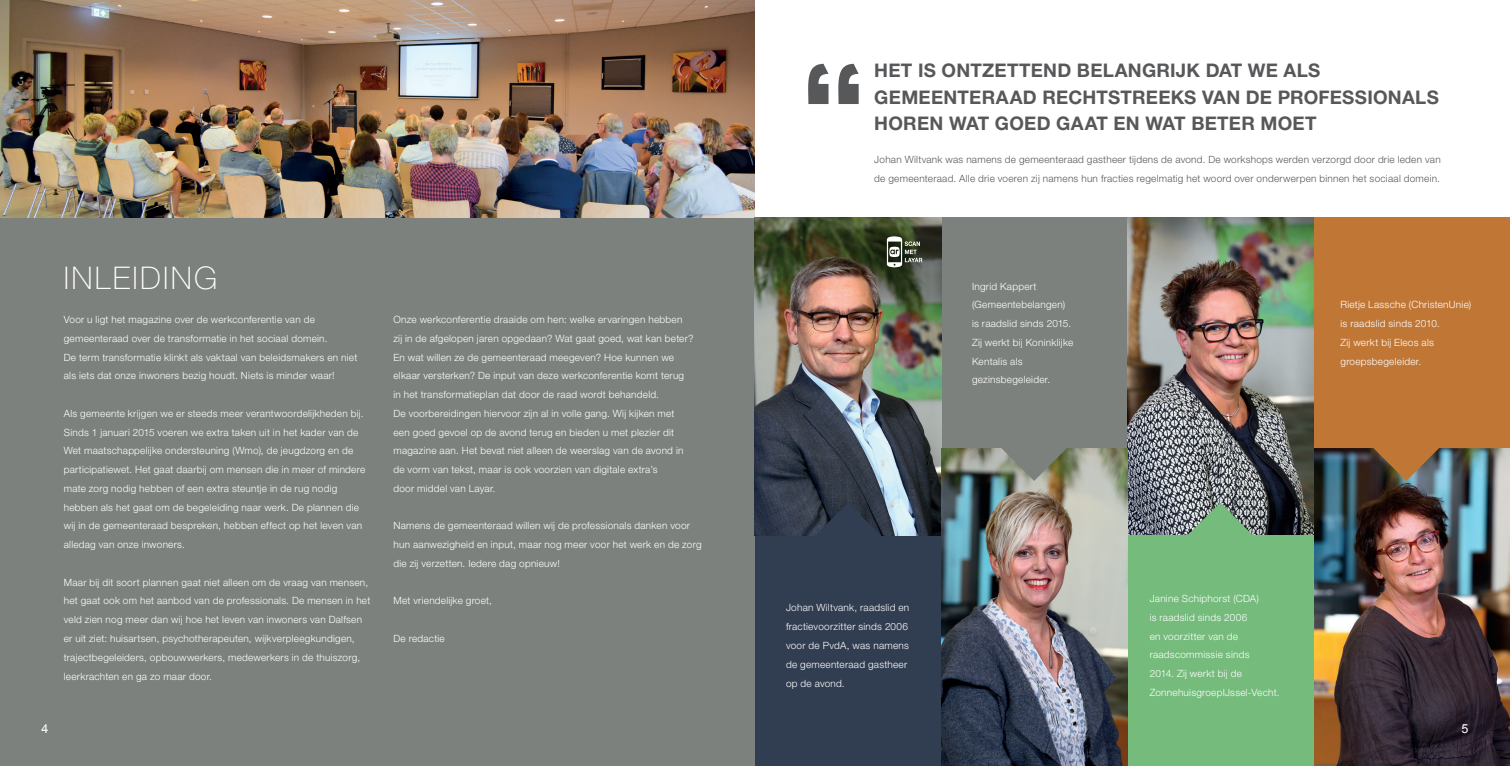
<style>
.page{position:relative;width:1510px;height:766px;background:#fff}
.page>*{position:absolute;margin:0;border:0;box-sizing:border-box;transform-origin:0 0}
.t1{font:100 31.25px "Helvetica Neue LT Std";letter-spacing:.075em;color:#fff}
.t2{font:700 18.75px/26.2px "Helvetica Neue LT Std";letter-spacing:.015em;color:#57585a}
.t3{font:12.5px "Arial";color:#fff}
.t4{font:300 10px/18.8px "Helvetica Neue LT Std";letter-spacing:.025em;color:#fff}
.t5{font:300 10px/18.8px "Helvetica Neue LT Std";letter-spacing:.025em;color:#57585a}
</style>
<div class="page">
<img style="left:1313px;top:448px;width:196px;height:317px">
<div style="left:0;top:0;width:755px;height:765px;background:#7d817d"></div>
<img style="left:0;top:0;width:755px;height:217px">
<div style="left:941px;top:217px;width:186px;height:231px;background:#7d817d"></div>
<div style="left:1313px;top:217px;width:196px;height:231px;background:#c07736"></div>
<div style="left:755px;top:535px;width:186px;height:230px;background:#313d51"></div>
<img style="left:1127px;top:217px;width:186px;height:318px">
<img style="left:755px;top:217px;width:186px;height:318px">
<svg style="left:815px;top:502px;width:66px;height:33px;background:#2d3747"></svg>
<svg style="left:1187px;top:502px;width:66px;height:33px;background:#789c80"></svg>
<svg style="left:1373px;top:448px;width:66px;height:33px;background:#856445"></svg>
<div style="left:1127px;top:535px;width:186px;height:230px;background:#75bb7c"></div>
<img style="left:941px;top:448px;width:186px;height:317px">
<svg style="left:1001px;top:448px;width:66px;height:33px;background:#818472"></svg>
<svg style="left:808px;top:64px;width:50px;height:40px"></svg>
<svg style="left:887px;top:236px;width:35px;height:31px"></svg>
<h2 class="t2" style="left:874px;top:57px;width:566px">HET IS ONTZETTEND BELANGRIJK DAT WE ALS<br>GEMEENTERAAD RECHTSTREEKS VAN DE PROFESSIONALS<br>HOREN WAT GOED GAAT EN WAT BETER MOET</h2>
<h1 class="t1" style="left:64px;top:260px;width:155px">INLEIDING</h1>
<p class="t4" style="left:64px;top:310px;width:295px">Voor u ligt het magazine over de werkconferentie van de gemeenteraad over de transformatie in het sociaal domein.<br>De term transformatie klinkt als vaktaal van beleidsmakers en niet als iets dat onze inwoners bezig houdt. Niets is minder waar!</p>
<p class="t4" style="left:64px;top:403px;width:303px">Als gemeente krijgen we er steeds meer verantwoordelijkheden bij.<br>Sinds 1 januari 2015 voeren we extra taken uit in het kader van de Wet maatschappelijke ondersteuning (Wmo), de jeugdzorg en de participatiewet. Het gaat daarbij om mensen die in meer of mindere mate zorg nodig hebben of een extra steuntje in de rug nodig hebben als het gaat om de begeleiding naar werk. De plannen die wij in de gemeenteraad bespreken, hebben effect op het leven van alledag van onze inwoners.</p>
<p class="t4" style="left:64px;top:572px;width:308px">Maar bij dit soort plannen gaat niet alleen om de vraag van mensen, het gaat ook om het aanbod van de professionals. De mensen in het veld zien nog meer dan wij hoe het leven van inwoners van Dalfsen er uit ziet: huisartsen, psychotherapeuten, wijkverpleegkundigen, trajectbegeleiders, opbouwwerkers, medewerkers in de thuiszorg, leerkrachten en ga zo maar door.</p>
<p class="t4" style="left:393px;top:310px;width:302px">Onze werkconferentie draaide om hen: welke ervaringen hebben zij in de afgelopen jaren opgedaan? Wat gaat goed, wat kan beter?<br>En wat willen ze de gemeenteraad meegeven? Hoe kunnen we elkaar versterken? De input van deze werkconferentie komt terug in het transformatieplan dat door de raad wordt behandeld.<br>De voorbereidingen hiervoor zijn al in volle gang. Wij kijken met<br>een goed gevoel op de avond terug en bieden u met plezier dit magazine aan. Het bevat niet alleen de weerslag van de avond in de vorm van tekst, maar is ook voorzien van digitale extra’s<br>door middel van Layar.</p>
<p class="t4" style="left:393px;top:516px;width:310px">Namens de gemeenteraad willen wij de professionals danken voor hun aanwezigheid en input, maar nog meer voor het werk en de zorg die zij verzetten. Iedere dag opnieuw!</p>
<p class="t4" style="left:393px;top:591px;width:100px">Met vriendelijke groet,</p>
<p class="t4" style="left:393px;top:628px;width:53px">De redactie</p>
<p class="t5" style="left:874px;top:150px;width:568px">Johan Wiltvank was namens de gemeenteraad gastheer tijdens de avond. De workshops werden verzorgd door drie leden van de gemeenteraad. Alle drie voeren zij namens hun fracties regelmatig het woord over onderwerpen binnen het sociaal domein.</p>
<p class="t4" style="left:972px;top:276px;width:103px">Ingrid Kappert (Gemeentebelangen) is raadslid sinds 2015.<br>Zij werkt bij Koninklijke<br>Kentalis als gezinsbegeleider.</p>
<p class="t4" style="left:1340px;top:295px;width:132px">Rietje Lassche (ChristenUnie) is raadslid sinds 2010.<br>Zij werkt bij Eleos als groepsbegeleider.</p>
<p class="t4" style="left:786px;top:598px;width:125px">Johan Wiltvank, raadslid en fractievoorzitter sinds 2006 voor de PvdA, was namens de gemeenteraad gastheer op de avond.</p>
<p class="t4" style="left:1149px;top:588px;width:131px">Janine Schiphorst (CDA)<br>is raadslid sinds 2006<br>en voorzitter van de raadscommissie sinds<br>2014. Zij werkt bij de<br>ZonnehuisgroepIJssel-Vecht.</p>
<p class="t3" style="left:42px;top:720px;width:8px">4</p>
<p class="t3" style="left:1461px;top:720px;width:8px">5</p>
</div>
